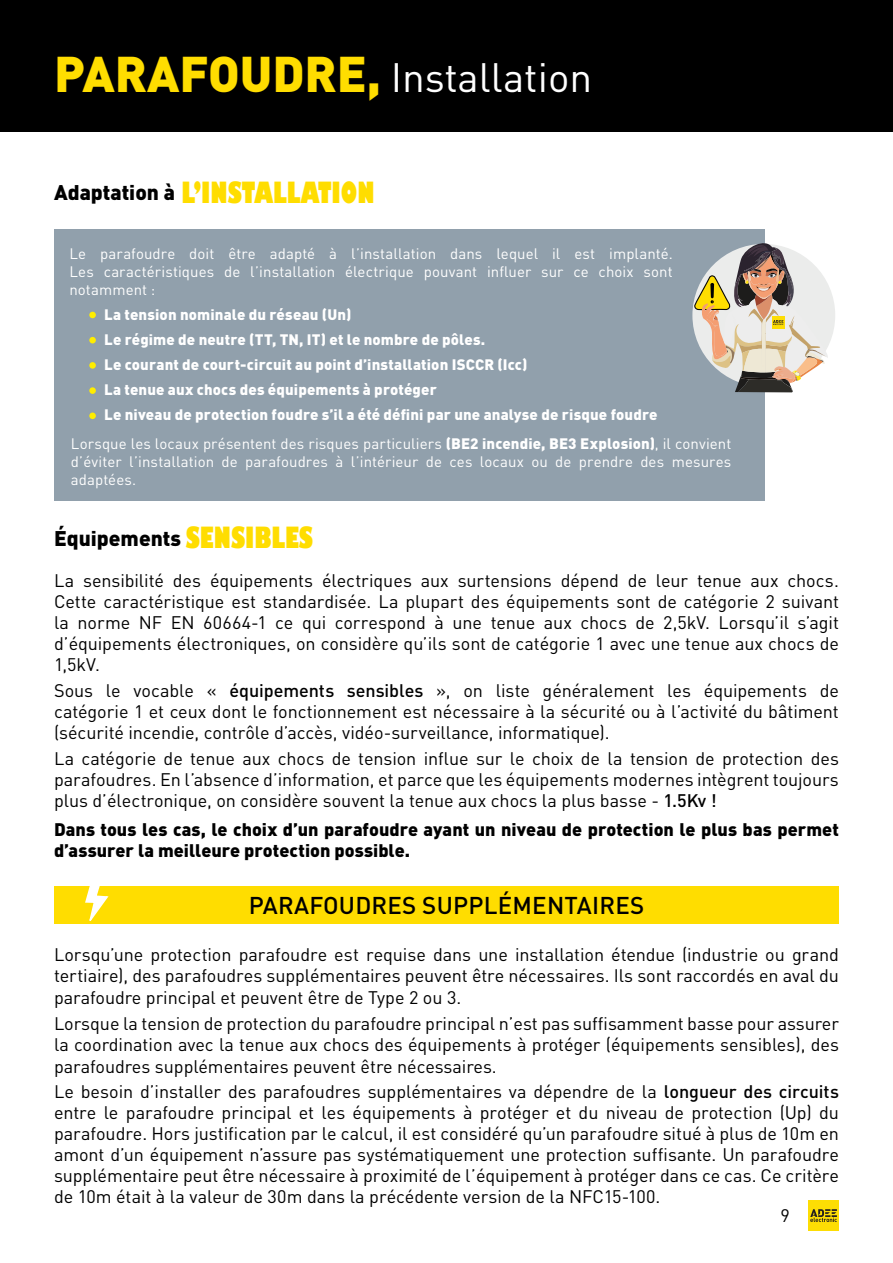
<style>
.page{position:relative;width:893px;height:1263px;background:#fff}
.page>*{position:absolute;margin:0;border:0;box-sizing:border-box;transform-origin:0 0}
.t1{font:40.5px "DINOT";color:#fff}
.t2{font:800 condensed 28.5px "Gill Sans";color:#fd0}
.t3{font:500 24px "DINOT";letter-spacing:.01em;color:#000}
.t4{font:900 21px "DINOT";color:#000}
.t5{font:18px/21px "DINOT";letter-spacing:-.005em;color:#000;text-align:justify}
.t6{font:900 18px/21px "DINOT";color:#000}
.t7{font:18px "DIN";color:#000}
.t8{font:15px/18px "DINOT";letter-spacing:.005em;color:#fff;text-align:justify}
.t9{font:900 15px/25.2px "DINOT";letter-spacing:.01em;color:#fff}
.s1{font-weight:900;font-size:49.5px;color:#fd0}
.s2{font-family:"DINOT";font-weight:900;font-stretch:normal;font-size:21px;color:#000}
.s3{font-weight:900}
.s4{font-family:"Gill Sans";font-weight:800;font-stretch:condensed;font-size:28.5px;color:#fd0}
.s5{font-weight:500}
</style>
<div class="page">
<div style="left:808px;top:1200px;width:31px;height:30px;background:#fddd04"></div>
<svg style="left:810px;top:1209px;width:27px;height:13px"></svg>
<div style="left:0;top:0;width:893px;height:132px;background:#000"></div>
<div style="left:54px;top:229px;width:710px;height:271px;background:#91a0ac"></div>
<div style="left:89px;top:312px;width:7px;height:6px;background:#ffed00;border-radius:50%"></div>
<div style="left:89px;top:362px;width:7px;height:7px;background:#ffed00;border-radius:50%"></div>
<div style="left:89px;top:387px;width:7px;height:7px;background:#ffed00;border-radius:50%"></div>
<div style="left:89px;top:412px;width:7px;height:7px;background:#ffed00;border-radius:50%"></div>
<div style="left:89px;top:337px;width:7px;height:6px;background:#ffed00;border-radius:50%"></div>
<svg style="left:694px;top:243px;width:135px;height:149px"></svg>
<div style="left:54px;top:886px;width:785px;height:38px;background:#fd0"></div>
<svg style="left:85px;top:886px;width:24px;height:35px"></svg>
<h1 class="t1" style="left:54px;top:50px;width:540px"><span class="s1">PARAFOUDRE,</span> Installation</h1>
<h2 class="t2" style="left:54px;top:174px;width:322px"><span class="s2">Adaptation à</span> L’INSTALLATION</h2>
<p class="t8" style="left:69px;top:244px;width:605px">Le parafoudre doit être adapté à l’installation dans lequel il est implanté.<br>Les caractéristiques de l’installation électrique pouvant influer sur ce choix sont notamment :</p>
<p class="t9" style="left:104px;top:301px;width:249px">La tension nominale du réseau (Un)</p>
<p class="t9" style="left:104px;top:351px;width:555px">Le courant de court-circuit au point d’installation ISCCR (Icc)<br>La tenue aux chocs des équipements à protéger<br>Le niveau de protection foudre s’il a été défini par une analyse de risque foudre</p>
<p class="t9" style="left:104px;top:326px;width:383px">Le régime de neutre (TT, TN, IT) et le nombre de pôles.</p>
<p class="t8" style="left:71px;top:434px;width:662px">Lorsque les locaux présentent des risques particuliers <span class="s3">(BE2 incendie, BE3 Explosion)</span>, il convient d’éviter l’installation de parafoudres à l’intérieur de ces locaux ou de prendre des mesures adaptées.</p>
<p class="t4" style="left:54px;top:524px;width:261px">Équipements <span class="s4">SENSIBLES</span></p>
<p class="t5" style="left:54px;top:569px;width:786px">La sensibilité des équipements électriques aux surtensions dépend de leur tenue aux chocs.<br>Cette caractéristique est standardisée. La plupart des équipements sont de catégorie 2 suivant la norme NF EN 60664-1 ce qui correspond à une tenue aux chocs de 2,5kV. Lorsqu’il s’agit d’équipements électroniques, on considère qu’ils sont de catégorie 1 avec une tenue aux chocs de 1,5kV.</p>
<p class="t5" style="left:54px;top:679px;width:786px">Sous le vocable « <span class="s5">équipements sensibles</span> », on liste généralement les équipements de catégorie 1 et ceux dont le fonctionnement est nécessaire à la sécurité ou à l’activité du bâtiment (sécurité incendie, contrôle d’accès, vidéo-surveillance, informatique).</p>
<p class="t5" style="left:54px;top:747px;width:786px">La catégorie de tenue aux chocs de tension influe sur le choix de la tension de protection des parafoudres. En l’absence d’information, et parce que les équipements modernes intègrent toujours plus d’électronique, on considère souvent la tenue aux chocs la plus basse - <span class="s5">1.5Kv !</span></p>
<p class="t6" style="left:54px;top:819px;width:786px">Dans tous les cas, le choix d’un parafoudre ayant un niveau de protection le plus bas permet d’assurer la meilleure protection possible.</p>
<h3 class="t3" style="left:249px;top:889px;width:397px">PARAFOUDRES SUPPLÉMENTAIRES</h3>
<p class="t5" style="left:54px;top:943px;width:786px;line-height:21.6px">Lorsqu’une protection parafoudre est requise dans une installation étendue (industrie ou grand tertiaire), des parafoudres supplémentaires peuvent être nécessaires. Ils sont raccordés en aval du parafoudre principal et peuvent être de Type 2 ou 3.</p>
<p class="t5" style="left:54px;top:1012px;width:786px;line-height:21.6px">Lorsque la tension de protection du parafoudre principal n’est pas suffisamment basse pour assurer la coordination avec la tenue aux chocs des équipements à protéger (équipements sensibles), des parafoudres supplémentaires peuvent être nécessaires.</p>
<p class="t5" style="left:54px;top:1080px;width:786px">Le besoin d’installer des parafoudres supplémentaires va dépendre de la <span class="s5">longueur des circuits </span>entre le parafoudre principal et les équipements à protéger et du niveau de protection (Up) du parafoudre. Hors justification par le calcul, il est considéré qu’un parafoudre situé à plus de 10m en amont d’un équipement n’assure pas systématiquement une protection suffisante. Un parafoudre supplémentaire peut être nécessaire à proximité de l’équipement à protéger dans ce cas. Ce critère de 10m était à la valeur de 30m dans la précédente version de la NFC15-100.</p>
<p class="t7" style="left:781px;top:1204px;width:11px">9</p>
</div>
